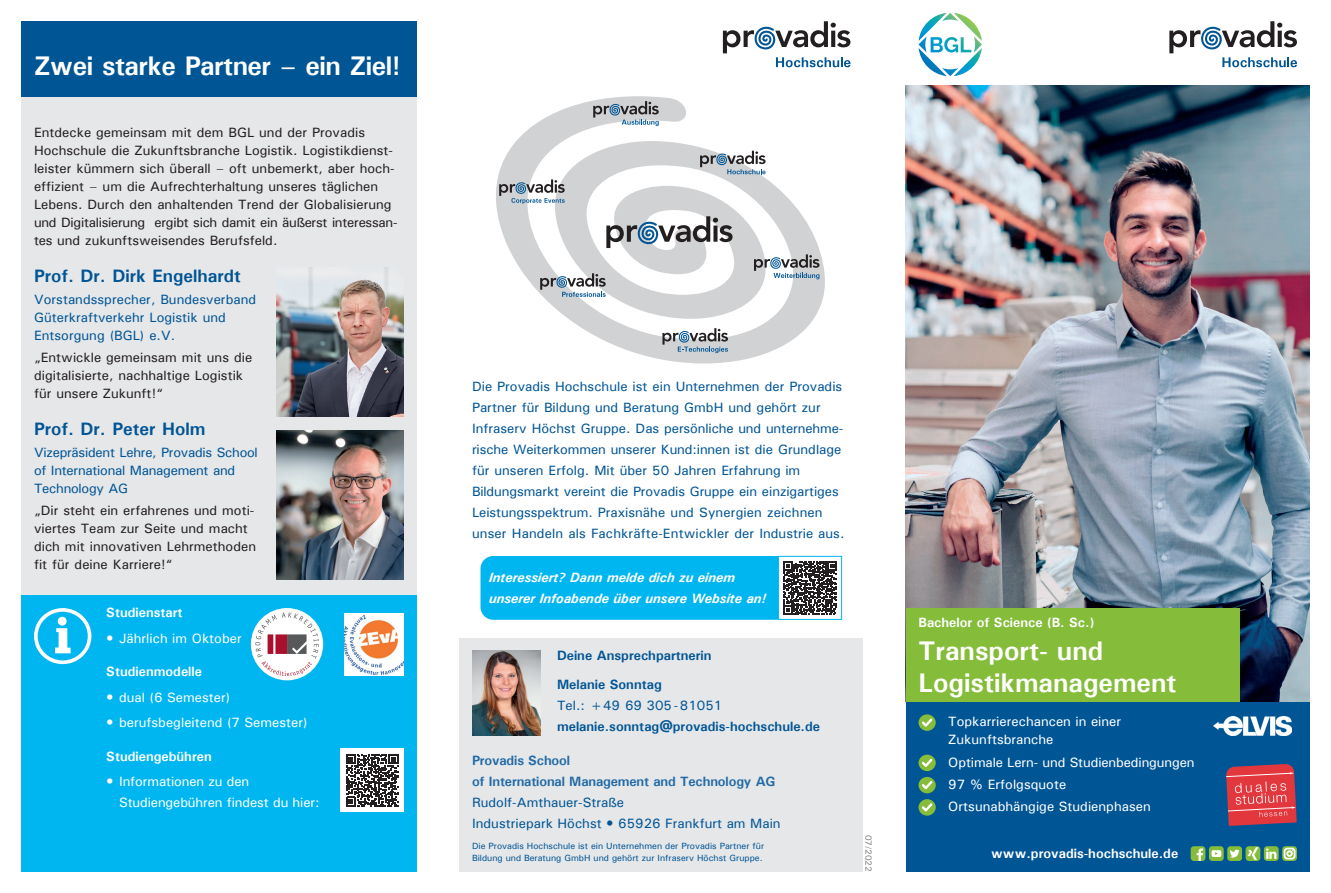
<style>
.page{position:relative;width:1331px;height:893px;background:#fff}
.page>*{position:absolute;margin:0;border:0;box-sizing:border-box;transform-origin:0 0}
.t1{font:700 27px/32.4px "Univers";color:#fff}
.t2{font:700 27px "Univers";letter-spacing:-.02em;color:#fff}
.t3{font:700 18px "Univers";color:#005595}
.t4{font:13.5px/21px "Univers";color:#005595}
.t5{font:13.5px/18px "Univers";color:#231f20}
.t6{font:13.5px/22.2px "Univers";color:#fff}
.t7{font:700 13.5px "Univers";color:#fff}
.t8{font:700 13.5px/29.5px "Univers";color:#005595}
.t9{font:13.5px/18px "Univers";letter-spacing:-.02em;color:#005595}
.t10{font:italic 700 13.5px/21px "Univers";color:#fff}
.t11{font:700 13.5px/21px "Univers";letter-spacing:-.01em;color:#216aa5}
.t12{font:9px/12px "Univers";color:#005595}
.t13{font:9px "Univers";color:#808285}
</style>
<div class="page">
<div style="left:906px;top:702px;width:404px;height:170px;background:#005595"></div>
<svg style="left:918px;top:714px;width:18px;height:17px"></svg>
<svg style="left:922px;top:718px;width:10px;height:9px"></svg>
<div style="left:918px;top:755px;width:18px;height:16px;background:#85bd3b;border-radius:50%"></div>
<svg style="left:922px;top:759px;width:10px;height:8px"></svg>
<div style="left:918px;top:777px;width:18px;height:16px;background:#85bd3b;border-radius:50%"></div>
<svg style="left:922px;top:781px;width:10px;height:8px"></svg>
<svg style="left:918px;top:799px;width:18px;height:17px"></svg>
<svg style="left:922px;top:803px;width:10px;height:9px"></svg>
<div style="left:1227px;top:846px;width:15px;height:15px;background:#85bd3b;border-radius:3px"></div>
<svg style="left:1230px;top:849px;width:9px;height:9px"></svg>
<div style="left:1245px;top:846px;width:15px;height:15px;background:#85bd3b;border-radius:3px"></div>
<svg style="left:1247px;top:847px;width:11px;height:13px"></svg>
<div style="left:1191px;top:846px;width:14px;height:15px;background:#85bd3b;border-radius:3px"></div>
<svg style="left:1197px;top:848px;width:6px;height:13px"></svg>
<div style="left:1209px;top:846px;width:15px;height:15px;background:#85bd3b;border-radius:3px"></div>
<svg style="left:1211px;top:850px;width:10px;height:7px"></svg>
<div style="left:1264px;top:846px;width:15px;height:15px;background:#85bd3b;border-radius:3px"></div>
<svg style="left:1266px;top:848px;width:10px;height:11px"></svg>
<svg style="left:1282px;top:846px;width:15px;height:15px"></svg>
<svg style="left:1284px;top:848px;width:11px;height:11px"></svg>
<svg style="left:1169px;top:21px;width:128px;height:46px"></svg>
<img style="left:906px;top:85px;width:404px;height:617px">
<div style="left:906px;top:608px;width:333px;height:94px;background:#85bd3b"></div>
<svg style="left:1226px;top:764px;width:71px;height:62px;background:#cd4a56"></svg>
<div style="left:21px;top:21px;width:396px;height:77px;background:#005595"></div>
<div style="left:21px;top:98px;width:396px;height:557px;background:#e6e7e9"></div>
<svg style="left:918px;top:13px;width:64px;height:63px"></svg>
<img style="left:276px;top:268px;width:128px;height:149px">
<img style="left:276px;top:430px;width:128px;height:149px">
<img style="left:1213px;top:716px;width:79px;height:20px">
<div style="left:21px;top:595px;width:396px;height:277px;background:#00b6f0"></div>
<svg style="left:34px;top:608px;width:57px;height:56px"></svg>
<div style="left:58px;top:617px;width:9px;height:9px;background:#fff;border-radius:50%"></div>
<div style="left:340px;top:748px;width:64px;height:64px;background:#fff"></div>
<svg style="left:346px;top:754px;width:52px;height:52px"></svg>
<div style="left:251px;top:608px;width:72px;height:72px;background:#fff;border-radius:50%"></div>
<svg style="left:255px;top:612px;width:64px;height:64px"></svg>
<img style="left:344px;top:613px;width:60px;height:62px">
<svg style="left:496px;top:96px;width:329px;height:267px"></svg>
<svg style="left:593px;top:101px;width:66px;height:25px;background:#a7aeb5"></svg>
<svg style="left:700px;top:151px;width:65px;height:23px"></svg>
<svg style="left:754px;top:254px;width:65px;height:25px"></svg>
<svg style="left:662px;top:328px;width:66px;height:25px"></svg>
<svg style="left:540px;top:273px;width:66px;height:24px"></svg>
<svg style="left:606px;top:216px;width:126px;height:32px"></svg>
<svg style="left:499px;top:179px;width:66px;height:25px"></svg>
<svg style="left:723px;top:21px;width:127px;height:46px"></svg>
<div style="left:459px;top:638px;width:404px;height:234px;background:#e6e7e9"></div>
<img style="left:472px;top:651px;width:68px;height:85px">
<div style="left:480px;top:556px;width:353px;height:64px;background:#00b6f0;border-radius:13px"></div>
<div style="left:778px;top:556px;width:64px;height:63px;background:#fff"></div>
<svg style="left:783px;top:561px;width:54px;height:54px"></svg>
<div style="left:778px;top:556px;width:64px;height:64px;border:1px solid #00b6f0"></div>
<h1 class="t2" style="left:34px;top:49px;width:368px">Zwei starke Partner – ein Ziel!</h1>
<p class="t5" style="left:34px;top:123px;width:365px">Entdecke gemeinsam mit dem BGL und der Provadis Hochschule die Zukunftsbranche Logistik. Logistikdienst&shy;leister kümmern sich überall – oft unbemerkt, aber hoch&shy;effizient – um die Aufrechterhaltung unseres täglichen Lebens. Durch den anhaltenden Trend der Globalisierung und Digitalisierung ergibt sich damit ein äußerst interessan&shy;tes und zukunftsweisendes Berufsfeld.</p>
<h2 class="t3" style="left:34px;top:264px;width:208px">Prof. Dr. Dirk Engelhardt</h2>
<p class="t4" style="left:34px;top:290px;width:224px;line-height:18px">Vorstandssprecher, Bundesverband<br>Güterkraftverkehr Logistik und<br>Entsorgung (BGL) e.V.</p>
<p class="t5" style="left:34px;top:348px;width:220px">„Entwickle gemeinsam mit uns die digitalisierte, nachhaltige Logistik für unsere Zukunft!“</p>
<h2 class="t3" style="left:34px;top:418px;width:173px">Prof. Dr. Peter Holm</h2>
<p class="t9" style="left:34px;top:443px;width:225px">Vizepräsident Lehre, Provadis School of International Management and<br>Technology AG</p>
<p class="t5" style="left:34px;top:502px;width:224px">„Dir steht ein erfahrenes und moti&shy;viertes Team zur Seite und macht dich mit innovativen Lehrmethoden fit für deine Karriere!“</p>
<p class="t7" style="left:106px;top:604px;width:78px">Studienstart</p>
<p class="t6" style="left:119px;top:627px;width:124px">Jährlich im Oktober</p>
<p class="t7" style="left:106px;top:663px;width:97px">Studienmodelle</p>
<p class="t6" style="left:119px;top:684px;width:190px;line-height:25.2px">dual (6 Semester) berufsbegleitend (7 Semester)</p>
<p class="t7" style="left:106px;top:748px;width:107px">Studiengebühren</p>
<p class="t6" style="left:119px;top:771px;width:202px;line-height:21px">Informationen zu den<br>Studiengebühren findest du hier:</p>
<p class="t4" style="left:472px;top:376px;width:374px">Die Provadis Hochschule ist ein Unternehmen der Provadis Partner für Bildung und Beratung GmbH und gehört zur Infraserv Höchst Gruppe. Das persönliche und unternehme&shy;rische Weiterkommen unserer Kund:innen ist die Grundlage für unseren Erfolg. Mit über 50 Jahren Erfahrung im Bildungsmarkt vereint die Provadis Gruppe ein einzigartiges Leistungsspektrum. Praxisnähe und Synergien zeichnen unser Handeln als Fachkräfte-Entwickler der Industrie aus.</p>
<p class="t10" style="left:489px;top:567px;width:279px">Interessiert? Dann melde dich zu einem unserer Infoabende über unsere Website an!</p>
<p class="t8" style="left:557px;top:640px;width:156px">Deine Ansprechpartnerin<br>Melanie Sonntag</p>
<p class="t4" style="left:557px;top:695px;width:167px">Tel.: +49 69 305-81051</p>
<p class="t8" style="left:557px;top:712px;width:265px">melanie.sonntag@provadis-hochschule.de</p>
<p class="t11" style="left:472px;top:750px;width:305px">Provadis School<br>of International Management and Technology AG</p>
<p class="t4" style="left:472px;top:792px;width:310px">Rudolf-Amthauer-Straße<br>Industriepark Höchst 65926 Frankfurt am Main</p>
<p class="t12" style="left:472px;top:839px;width:294px">Die Provadis Hochschule ist ein Unternehmen der Provadis Partner für<br>Bildung und Beratung GmbH und gehört zur Infraserv Höchst Gruppe.</p>
<p class="t13" style="left:874px;top:835px;width:38px;rotate:90deg">07/2022</p>
<p class="t7" style="left:918px;top:614px;width:177px">Bachelor of Science (B. Sc.)</p>
<h1 class="t1" style="left:918px;top:634px;width:260px">Transport- und<br>Logistikmanagement</h1>
<p class="t6" style="left:948px;top:712px;width:174px;line-height:18px">Topkarrierechancen in einer<br>Zukunftsbranche</p>
<p class="t6" style="left:948px;top:751px;width:248px">Optimale Lern- und Studienbedingungen<br>97 % Erfolgsquote<br>Ortsunabhängige Studienphasen</p>
<p class="t7" style="left:991px;top:845px;width:189px">www.provadis-hochschule.de</p>
</div>
